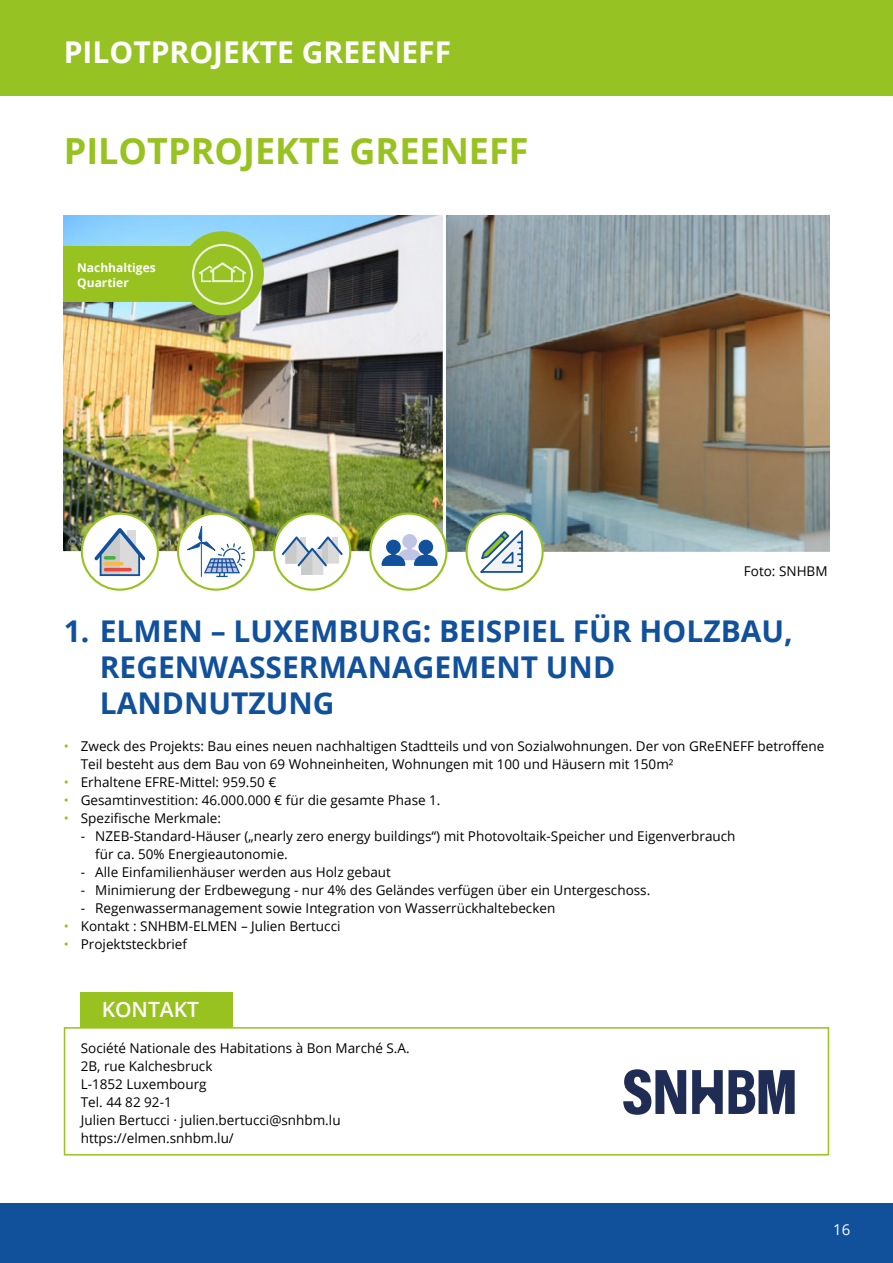
<style>
.page{position:relative;width:893px;height:1263px;background:#fff}
.page>*{position:absolute;margin:0;border:0;box-sizing:border-box;transform-origin:0 0}
.t1{font:700 36px "Open Sans";color:#97c21f}
.t2{font:700 30px/36px "Open Sans";color:#11519c}
.t3{font:700 30px "Open Sans";color:#fff}
.t4{font:600 21px "Open Sans";color:#fff}
.t5{font:15px "Open Sans";color:#fff}
.t6{font:13.5px/18px "Open Sans";color:#000}
.t7{font:700 12px/15px "Open Sans";color:#fff}
.s1{color:#97c223}
</style>
<div class="page">
<div style="left:0;top:0;width:893px;height:96px;background:#97c223"></div>
<div style="left:0;top:1203px;width:893px;height:60px;background:#11519c"></div>
<img style="left:64px;top:215px;width:378px;height:336px">
<div style="left:64px;top:246px;width:129px;height:56px;background:#97c21f"></div>
<div style="left:180px;top:231px;width:84px;height:84px;background:#97c223;border-radius:50%"></div>
<div style="left:192px;top:244px;width:61px;height:61px;border:2px solid #ecf3da;border-radius:50%"></div>
<svg style="left:199px;top:262px;width:47px;height:20px"></svg>
<img style="left:446px;top:215px;width:383px;height:336px">
<svg style="left:82px;top:514px;width:76px;height:76px"></svg>
<div style="left:81px;top:512px;width:78px;height:79px;border:2px solid #97c223;border-radius:50%"></div>
<svg style="left:94px;top:528px;width:51px;height:47px"></svg>
<div style="left:100px;top:554px;width:40px;height:22px;border:2px solid #11519c"></div>
<div style="left:274px;top:514px;width:76px;height:76px;background:#fff;border-radius:50%"></div>
<div style="left:273px;top:512px;width:78px;height:79px;border:2px solid #97c223;border-radius:50%"></div>
<svg style="left:282px;top:536px;width:61px;height:39px"></svg>
<div style="left:370px;top:514px;width:76px;height:76px;background:#fff;border-radius:50%"></div>
<div style="left:369px;top:512px;width:78px;height:79px;border:2px solid #97c223;border-radius:50%"></div>
<svg style="left:381px;top:534px;width:57px;height:32px"></svg>
<svg style="left:178px;top:514px;width:76px;height:76px"></svg>
<div style="left:177px;top:512px;width:78px;height:79px;border:2px solid #97c223;border-radius:50%"></div>
<svg style="left:180px;top:519px;width:67px;height:58px"></svg>
<div style="left:467px;top:514px;width:76px;height:76px;background:#fff;border-radius:50%"></div>
<div style="left:466px;top:512px;width:78px;height:79px;border:2px solid #97c223;border-radius:50%"></div>
<svg style="left:480px;top:530px;width:43px;height:43px"></svg>
<div style="left:64px;top:1027px;width:765px;height:128px;border:2px solid #97c21f"></div>
<svg style="left:623px;top:1069px;width:63px;height:46px"></svg>
<svg style="left:692px;top:1070px;width:103px;height:44px"></svg>
<div style="left:81px;top:992px;width:152px;height:35px;background:#97c21f"></div>
<h2 class="t3" style="left:64px;top:31px;width:389px">PILOTPROJEKTE GREENEFF</h2>
<h1 class="t1" style="left:64px;top:125px;width:466px">PILOTPROJEKTE GREENEFF</h1>
<p class="t7" style="left:77px;top:260px;width:80px">Nachhaltiges<br>Quartier</p>
<p class="t6" style="left:744px;top:562px;width:85px">Foto: SNHBM</p>
<h2 class="t2" style="left:100px;top:613px;width:695px;text-indent:-36px">1. ELMEN – LUXEMBURG: BEISPIEL FÜR HOLZBAU,<br>REGENWASSERMANAGEMENT UND<br>LANDNUTZUNG</h2>
<p class="t6" style="left:81px;top:737px;width:745px;text-indent:-17px"><span class="s1">•</span> Zweck des Projekts: Bau eines neuen nachhaltigen Stadtteils und von Sozialwohnungen. Der von GReENEFF betroffene<br>Teil besteht aus dem Bau von 69 Wohneinheiten, Wohnungen mit 100 und Häusern mit 150m²</p>
<p class="t6" style="left:64px;top:772px;width:214px"><span class="s1">•</span> Erhaltene EFRE-Mittel: 959.50 €</p>
<p class="t6" style="left:64px;top:790px;width:378px"><span class="s1">•</span> Gesamtinvestition: 46.000.000 € für die gesamte Phase 1.</p>
<p class="t6" style="left:64px;top:808px;width:159px"><span class="s1">•</span> Spezifische Merkmale:</p>
<p class="t6" style="left:95px;top:826px;width:642px;text-indent:-14px">- NZEB-Standard-Häuser („nearly zero energy buildings“) mit Photovoltaik-Speicher und Eigenverbrauch für ca. 50% Energieautonomie.</p>
<p class="t6" style="left:81px;top:862px;width:312px">- Alle Einfamilienhäuser werden aus Holz gebaut</p>
<p class="t6" style="left:81px;top:880px;width:571px">- Minimierung der Erdbewegung - nur 4% des Geländes verfügen über ein Untergeschoss.</p>
<p class="t6" style="left:81px;top:898px;width:476px">- Regenwassermanagement sowie Integration von Wasserrückhaltebecken</p>
<p class="t6" style="left:64px;top:916px;width:278px"><span class="s1">•</span> Kontakt : SNHBM-ELMEN – Julien Bertucci</p>
<p class="t6" style="left:64px;top:934px;width:125px"><span class="s1">•</span> Projektsteckbrief</p>
<h3 class="t4" style="left:102px;top:995px;width:99px">KONTAKT</h3>
<p class="t6" style="left:81px;top:1038px;width:330px">Société Nationale des Habitations à Bon Marché S.A.<br>2B, rue Kalchesbruck<br>L-1852 Luxembourg<br>Tel. 44 82 92-1<br>Julien Bertucci · julien.bertucci@snhbm.lu https://elmen.snhbm.lu/</p>
<p class="t5" style="left:833px;top:1219px;width:19px">16</p>
</div>
